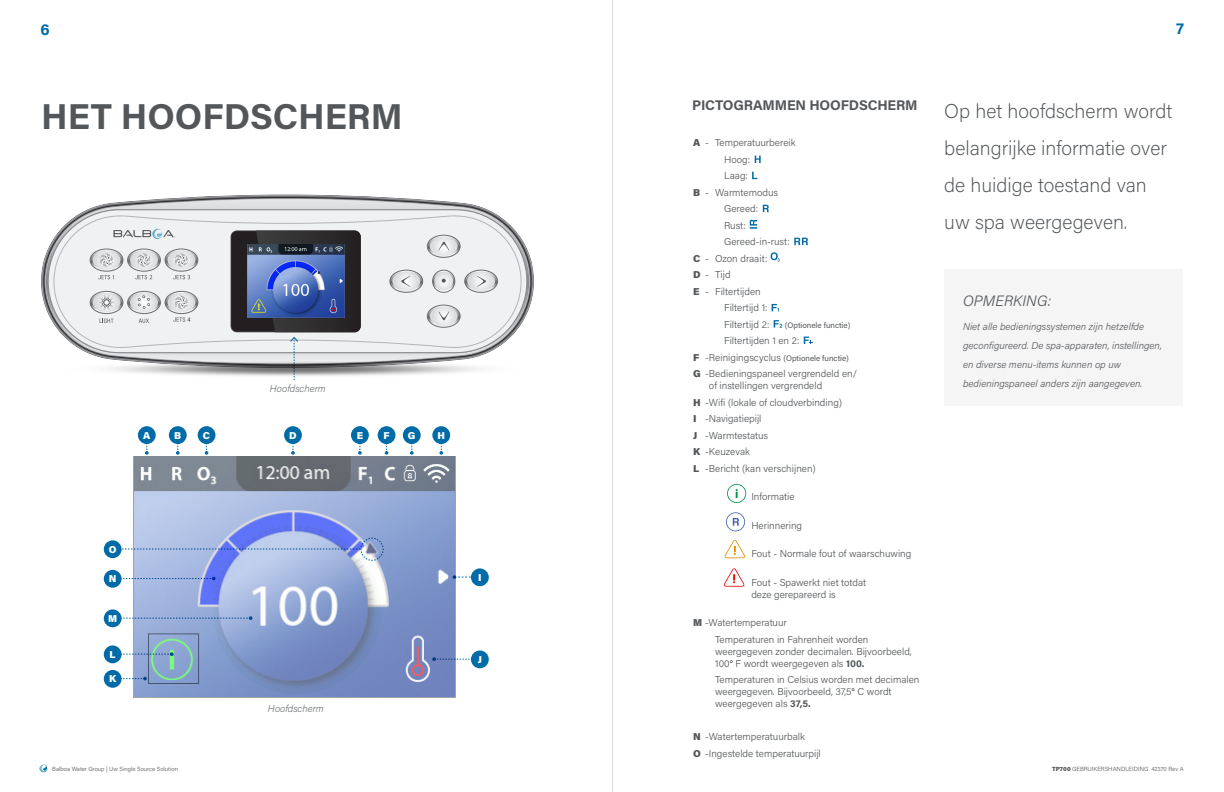
<style>
.page{position:relative;width:1224px;height:792px;background:#fff}
.page>*{position:absolute;margin:0;border:0;box-sizing:border-box;transform-origin:0 0}
.t1{font:700 36px "Acumin Pro";color:#54575a}
.t2{font:200 20px/37px "Acumin Pro";color:#54575a}
.t3{font:700 16px "Acumin Pro";color:#006ba7}
.t4{font:italic 300 15px "Acumin Pro";letter-spacing:.01em;color:#54575a}
.t5{font:700 14px "Acumin Pro";letter-spacing:-.01em;color:#54575a}
.t6{font:300 10px/12px "Acumin Pro";color:#54575a}
.t7{font:italic 300 10px/19px "Acumin Pro";color:#54575a}
.t8{font:italic 200 10px "Acumin Pro";color:#54575a}
.t9{font:900 10px "Acumin Pro";color:#fff}
.t10{font:8px "Acumin Pro";color:#54575a}
.t11{font:300 6px "Acumin Pro";color:#54575a}
.s1{font-weight:900}
.s2{font-weight:900;font-size:10px}
.s3{font-weight:300;font-size:10px}
.s4{font-weight:700}
</style>
<div class="page">
<img style="left:134px;top:456px;width:322px;height:241px">
<hr style="left:613px;top:0;width:1px;height:792px;background:#231f20">
<svg style="left:39px;top:764px;width:9px;height:9px"></svg>
<svg style="left:46px;top:199px;width:483px;height:112px"></svg>
<svg style="left:48px;top:209px;width:479px;height:140px"></svg>
<svg style="left:54px;top:216px;width:467px;height:132px"></svg>
<svg style="left:433px;top:270px;width:22px;height:22px"></svg>
<div style="left:432px;top:270px;width:23px;height:22px;border:1px solid #6c6d70;border-radius:50%"></div>
<div style="left:465px;top:270px;width:33px;height:23px;border:1px solid #6c6d70;border-radius:50%"></div>
<div style="left:390px;top:270px;width:33px;height:23px;border:1px solid #6c6d70;border-radius:50%"></div>
<div style="left:427px;top:235px;width:33px;height:23px;border:1px solid #6c6d70;border-radius:50%"></div>
<svg style="left:434px;top:272px;width:19px;height:19px"></svg>
<svg style="left:442px;top:279px;width:4px;height:4px"></svg>
<svg style="left:427px;top:235px;width:33px;height:22px"></svg>
<svg style="left:427px;top:305px;width:33px;height:22px"></svg>
<svg style="left:465px;top:270px;width:33px;height:22px"></svg>
<svg style="left:390px;top:270px;width:33px;height:22px"></svg>
<svg style="left:90px;top:249px;width:108px;height:30px"></svg>
<svg style="left:90px;top:291px;width:108px;height:32px"></svg>
<svg style="left:113px;top:229px;width:62px;height:10px"></svg>
<img style="left:80px;top:349px;width:415px;height:27px">
<svg style="left:145px;top:444px;width:4px;height:11px"></svg>
<div style="left:138px;top:426px;width:18px;height:18px;background:#006ba7;border-radius:50%"></div>
<svg style="left:176px;top:444px;width:4px;height:11px"></svg>
<div style="left:169px;top:426px;width:18px;height:18px;background:#006ba7;border-radius:50%"></div>
<svg style="left:205px;top:444px;width:3px;height:11px"></svg>
<div style="left:198px;top:426px;width:17px;height:18px;background:#006ba7;border-radius:50%"></div>
<svg style="left:291px;top:444px;width:4px;height:11px"></svg>
<div style="left:284px;top:426px;width:18px;height:18px;background:#006ba7;border-radius:50%"></div>
<svg style="left:358px;top:444px;width:4px;height:11px"></svg>
<div style="left:351px;top:426px;width:18px;height:18px;background:#006ba7;border-radius:50%"></div>
<svg style="left:385px;top:444px;width:3px;height:11px"></svg>
<div style="left:378px;top:426px;width:17px;height:18px;background:#006ba7;border-radius:50%"></div>
<svg style="left:410px;top:444px;width:4px;height:11px"></svg>
<div style="left:403px;top:426px;width:18px;height:18px;background:#006ba7;border-radius:50%"></div>
<svg style="left:439px;top:444px;width:4px;height:11px"></svg>
<div style="left:432px;top:426px;width:18px;height:18px;background:#006ba7;border-radius:50%"></div>
<div style="left:104px;top:540px;width:18px;height:18px;background:#006ba7;border-radius:50%"></div>
<svg style="left:123px;top:577px;width:93px;height:3px"></svg>
<div style="left:104px;top:570px;width:18px;height:18px;background:#006ba7;border-radius:50%"></div>
<svg style="left:123px;top:616px;width:129px;height:4px"></svg>
<div style="left:104px;top:609px;width:18px;height:18px;background:#006ba7;border-radius:50%"></div>
<svg style="left:123px;top:677px;width:24px;height:3px"></svg>
<div style="left:104px;top:670px;width:18px;height:18px;background:#006ba7;border-radius:50%"></div>
<svg style="left:432px;top:657px;width:39px;height:4px"></svg>
<div style="left:471px;top:651px;width:18px;height:17px;background:#006ba7;border-radius:50%"></div>
<svg style="left:453px;top:575px;width:18px;height:4px"></svg>
<div style="left:471px;top:568px;width:18px;height:18px;background:#006ba7;border-radius:50%"></div>
<svg style="left:116px;top:538px;width:268px;height:23px;background:#a5b7e5"></svg>
<svg style="left:231px;top:231px;width:130px;height:149px;background:#6d768f"></svg>
<svg style="left:123px;top:652px;width:51px;height:4px"></svg>
<div style="left:104px;top:645px;width:18px;height:18px;background:#006ba7;border-radius:50%"></div>
<div style="left:944px;top:270px;width:239px;height:136px;background:#f5f5f6"></div>
<svg style="left:755px;top:156px;width:6px;height:7px"></svg>
<svg style="left:752px;top:172px;width:5px;height:7px"></svg>
<svg style="left:763px;top:205px;width:6px;height:7px"></svg>
<svg style="left:750px;top:220px;width:7px;height:9px"></svg>
<svg style="left:794px;top:238px;width:14px;height:7px"></svg>
<svg style="left:771px;top:252px;width:9px;height:10px"></svg>
<svg style="left:772px;top:304px;width:7px;height:7px"></svg>
<svg style="left:774px;top:320px;width:8px;height:8px"></svg>
<svg style="left:804px;top:337px;width:8px;height:7px"></svg>
<svg style="left:727px;top:484px;width:19px;height:19px"></svg>
<svg style="left:726px;top:512px;width:19px;height:19px"></svg>
<svg style="left:725px;top:540px;width:20px;height:18px"></svg>
<svg style="left:724px;top:568px;width:20px;height:19px"></svg>
<div style="left:148px;top:633px;width:51px;height:51px;border:1px solid #54575a"></div>
<h3 class="t3" style="left:40px;top:18px;width:11px">6</h3>
<h3 class="t3" style="left:1176px;top:17px;width:9px">7</h3>
<p class="t1" style="left:41px;top:91px;width:363px">HET HOOFDSCHERM</p>
<p class="t8" style="left:270px;top:381px;width:57px">Hoofdscherm</p>
<p class="t9" style="left:143px;top:428px;width:9px">A</p>
<p class="t9" style="left:174px;top:428px;width:9px">B</p>
<p class="t9" style="left:203px;top:428px;width:9px">C</p>
<p class="t9" style="left:289px;top:428px;width:9px">D</p>
<p class="t9" style="left:357px;top:428px;width:8px">E</p>
<p class="t9" style="left:384px;top:428px;width:8px">F</p>
<p class="t9" style="left:408px;top:428px;width:9px">G</p>
<p class="t9" style="left:437px;top:428px;width:9px">H</p>
<p class="t9" style="left:109px;top:542px;width:9px">O</p>
<p class="t9" style="left:109px;top:572px;width:9px">N</p>
<p class="t9" style="left:108px;top:611px;width:11px">M</p>
<p class="t9" style="left:110px;top:647px;width:8px">L</p>
<p class="t9" style="left:109px;top:672px;width:9px">K</p>
<p class="t11" style="left:52px;top:765px;width:127px">Balboa Water Group | Uw Single Source Solution</p>
<p class="t8" style="left:268px;top:701px;width:57px">Hoofdscherm</p>
<p class="t9" style="left:478px;top:570px;width:5px">I</p>
<p class="t9" style="left:478px;top:652px;width:6px">J</p>
<p class="t5" style="left:692px;top:95px;width:227px">PICTOGRAMMEN HOOFDSCHERM</p>
<p class="t6" style="left:693px;top:136px;width:104px"><span class="s1">A</span> - Temperatuurbereik</p>
<p class="t6" style="left:724px;top:153px;width:28px">Hoog:</p>
<p class="t6" style="left:724px;top:169px;width:25px">Laag:</p>
<p class="t6" style="left:693px;top:186px;width:86px"><span class="s1">B</span> - Warmtemodus</p>
<p class="t6" style="left:724px;top:202px;width:36px">Gereed:</p>
<p class="t6" style="left:724px;top:219px;width:23px">Rust:</p>
<p class="t6" style="left:724px;top:235px;width:67px">Gereed-in-rust:</p>
<p class="t6" style="left:693px;top:252px;width:76px"><span class="s1">C</span> - Ozon draait:</p>
<p class="t6" style="left:693px;top:268px;width:39px"><span class="s1">D</span> - Tijd</p>
<p class="t6" style="left:693px;top:285px;width:69px"><span class="s1">E</span> - Filtertijden</p>
<p class="t6" style="left:724px;top:301px;width:45px">Filtertijd 1:</p>
<p class="t6" style="left:724px;top:318px;width:47px">Filtertijd 2:</p>
<p class="t10" style="left:785px;top:319px;width:67px">(Optionele functie)</p>
<p class="t6" style="left:724px;top:334px;width:77px">Filtertijden 1 en 2:</p>
<p class="t10" style="left:693px;top:352px;width:157px"><span class="s2">F</span> <span class="s3">-Reinigingscyclus</span> (Optionele functie)</p>
<p class="t6" style="left:709px;top:367px;width:150px;text-indent:-16px"><span class="s1">G</span> -Bedieningspaneel vergrendeld en/ of instellingen vergrendeld</p>
<p class="t6" style="left:693px;top:396px;width:151px"><span class="s1">H</span> -Wifi (lokale of cloudverbinding)</p>
<p class="t6" style="left:693px;top:412px;width:70px"><span class="s1">I</span> -Navigatiepijl</p>
<p class="t6" style="left:693px;top:429px;width:76px"><span class="s1">J</span> -Warmtestatus</p>
<p class="t6" style="left:693px;top:445px;width:58px"><span class="s1">K</span> -Keuzevak</p>
<p class="t6" style="left:693px;top:462px;width:124px"><span class="s1">L</span> -Bericht (kan verschijnen)</p>
<p class="t6" style="left:751px;top:490px;width:45px">Informatie</p>
<p class="t6" style="left:751px;top:519px;width:52px">Herinnering</p>
<p class="t6" style="left:751px;top:547px;width:162px">Fout - Normale fout of waarschuwing</p>
<p class="t6" style="left:751px;top:576px;width:116px">Fout - Spawerkt niet totdat deze gerepareerd is</p>
<p class="t6" style="left:693px;top:616px;width:95px"><span class="s1">M</span> -Watertemperatuur</p>
<p class="t6" style="left:715px;top:633px;width:198px">Temperaturen in Fahrenheit worden weergegeven zonder decimalen. Bijvoorbeeld,<br>100<span class="s4">°</span> F wordt weergegeven als <span class="s4">100.</span></p>
<p class="t6" style="left:715px;top:673px;width:206px">Temperaturen in Celsius worden met decimalen weergegeven. Bijvoorbeeld, 37,5<span class="s4">°</span> C wordt weergegeven als <span class="s4">37,5.</span></p>
<p class="t6" style="left:693px;top:730px;width:113px"><span class="s1">N</span> -Watertemperatuurbalk</p>
<p class="t6" style="left:693px;top:747px;width:129px"><span class="s1">O</span> -Ingestelde temperatuurpijl</p>
<p class="t2" style="left:944px;top:92px;width:230px">Op het hoofdscherm wordt belangrijke informatie over de huidige toestand van uw spa weergegeven.</p>
<p class="t4" style="left:963px;top:291px;width:90px">OPMERKING:</p>
<p class="t7" style="left:963px;top:316px;width:200px">Niet alle bedieningssystemen zijn hetzelfde geconfigureerd. De spa-apparaten, instellingen, en diverse menu-items kunnen op uw bedieningspaneel anders zijn aangegeven.</p>
<p class="t11" style="left:1052px;top:765px;width:133px"><span class="s1">TP700</span> GEBRUIKERSHANDLEIDING 42370 Rev A</p>
</div>
